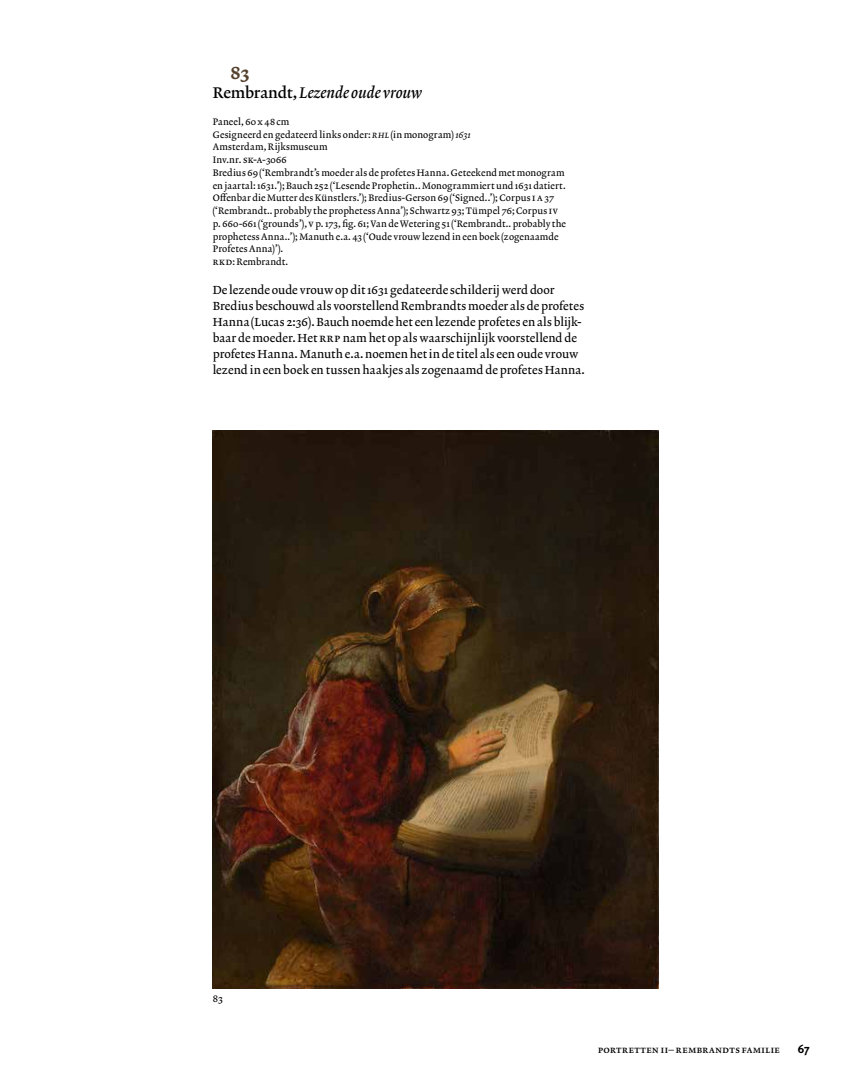
<style>
.page{position:relative;width:851px;height:1081px;background:#fff}
.page>*{position:absolute;margin:0;border:0;box-sizing:border-box;transform-origin:0 0}
.t1{font:700 18.75px "Lexicon OT";color:#55422d}
.t2{font:italic 500 15.62px "Lexicon OT";color:#000}
.t3{font:11.88px/16px "Lexicon OT";color:#000}
.t4{font:700 11.88px "Meta Plus OT";color:#000}
.t5{font:500 10px "Lexicon OT";letter-spacing:.05em;color:#000}
.t6{font:10px "Lexicon OT";color:#000}
.t7{font:9.5px/12.8px "Lexicon OT";letter-spacing:.015em;color:#000}
.s1{font-style:normal}
.s2{font-style:italic;font-size:10px}
.s3{font-style:italic}
.s4{font-size:10px}
</style>
<div class="page">
<img style="left:213px;top:431px;width:445px;height:558px">
<h1 class="t1" style="left:230px;top:62px;width:21px">83</h1>
<h2 class="t2" style="left:213px;top:83px;width:211px"><span class="s1">Rembrandt,</span> Lezende oude vrouw</h2>
<p class="t7" style="left:213px;top:116px;width:354px">Paneel, 60 x 48 cm<br>Gesigneerd en gedateerd links onder: <span class="s2">RHL</span> (in monogram) <span class="s3">1631<br></span>Amsterdam, Rijksmuseum<br>Inv.nr. <span class="s4">SK-A</span>-3066<br>Bredius 69 (‘Rembrandt’s moeder als de profetes Hanna. Geteekend met monogram en jaartal: 1631.’); Bauch 252 (‘Lesende Prophetin.. Monogrammiert und 1631 datiert.<br>Offenbar die Mutter des Künstlers.’); Bredius-Gerson 69 (‘Signed..’); Corpus <span class="s4">I A</span> 37 (‘Rembrandt.. probably the prophetess Anna’); Schwartz 93; Tümpel 76; Corpus <span class="s4">IV </span>p. 660-661 (‘grounds’), <span class="s4">V</span> p.173, fig. 61; Van de Wetering 51 (‘Rembrandt.. probably the prophetess Anna..’); Manuth e.a. 43 (‘Oude vrouw lezend in een boek (zogenaamde Profetes Anna)’).<br><span class="s4">RKD</span>: Rembrandt.</p>
<p class="t3" style="left:213px;top:282px;width:373px">De lezende oude vrouw op dit 1631 gedateerde schilderij werd door Bredius beschouwd als voorstellend Rembrandts moeder als de profetes Hanna (Lucas 2:36). Bauch noemde het een lezende profetes en als blijk&shy;baar de moeder. Het RRP</p>
<p class="t3" style="left:213px;top:330px;width:373px;text-indent:130px">nam het op als waarschijnlijk voorstellend de profetes Hanna. Manuth e.a. noemen het in de titel als een oude vrouw lezend in een boek en tussen haakjes als zogenaamd de profetes Hanna.</p>
<p class="t6" style="left:213px;top:992px;width:12px">83</p>
<p class="t5" style="left:598px;top:1043px;width:183px">portretten II– rembrandts familie</p>
<p class="t4" style="left:797px;top:1041px;width:13px">67</p>
</div>
